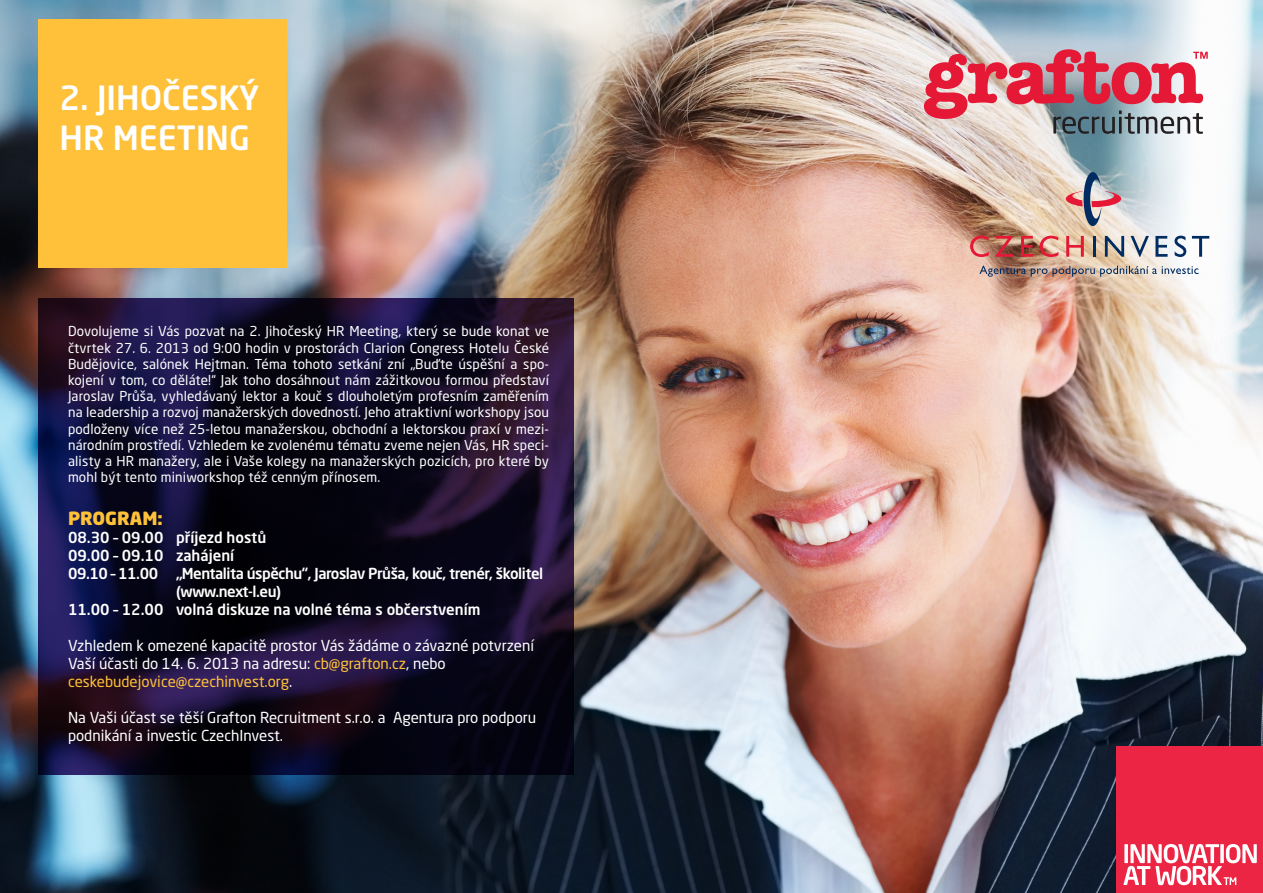
<style>
.page{position:relative;width:1263px;height:893px;background:#fff}
.page>*{position:absolute;margin:0;border:0;box-sizing:border-box;transform-origin:0 0}
.t1{font:500 33px "Neo Sans Pro Cyr";color:#fff}
.t2{font:900 18px "Neo Sans Pro Cyr";color:#fec139}
.t3{font:15px/18px "Neo Sans Pro Cyr";color:#fff}
.t4{font:500 15px "Neo Sans Pro Cyr";color:#fff}
.t5{font:500 15px "Neo Sans Pro Cyr";letter-spacing:-.02em;color:#fff}
.t6{font:13.5px/16.2px "Neo Sans Pro Cyr";letter-spacing:.01em;color:#fff;text-align:justify}
.s1{color:#fec139}
</style>
<div class="page">
<img style="left:0;top:0;width:1263px;height:893px">
<div style="left:38px;top:19px;width:248px;height:248px;background:#fec139"></div>
<div style="left:1117px;top:746px;width:146px;height:147px;background:#eb2543"></div>
<svg style="left:1123px;top:844px;width:134px;height:41px"></svg>
<svg style="left:924px;top:49px;width:284px;height:85px;background:#cc8894"></svg>
<svg style="left:38px;top:298px;width:536px;height:477px;background:#120c26"></svg>
<svg style="left:970px;top:236px;width:19px;height:21px"></svg>
<svg style="left:995px;top:236px;width:18px;height:21px"></svg>
<svg style="left:1021px;top:236px;width:12px;height:21px"></svg>
<svg style="left:1040px;top:236px;width:18px;height:21px"></svg>
<svg style="left:1066px;top:236px;width:18px;height:21px"></svg>
<hr style="left:1093px;top:236px;width:3px;height:21px;background:#002c62">
<svg style="left:1105px;top:236px;width:19px;height:21px"></svg>
<svg style="left:1130px;top:236px;width:19px;height:21px"></svg>
<svg style="left:1155px;top:236px;width:12px;height:21px"></svg>
<svg style="left:1174px;top:236px;width:12px;height:21px"></svg>
<svg style="left:1192px;top:236px;width:17px;height:21px"></svg>
<svg style="left:1066px;top:172px;width:55px;height:54px;background:#baa7ab"></svg>
<img style="left:979px;top:266px;width:219px;height:11px">
<p class="t1" style="left:60px;top:77px;width:202px">2. JIHOČESKÝ</p>
<p class="t1" style="left:60px;top:117px;width:192px">HR MEETING</p>
<p class="t6" style="left:68px;top:323px;width:483px">Dovolujeme si Vás pozvat na 2. Jihočeský HR Meeting, který se bude konat ve čtvrtek 27. 6. 2013 od 9:00 hodin v prostorách Clarion Congress Hotelu České Budějovice, salónek Hejtman. Téma tohoto setkání zní „Buďte úspěšní a spo&shy;kojení v tom, co děláte!“ Jak toho dosáhnout nám zážitkovou formou představí Jaroslav Průša, vyhledávaný lektor a kouč s dlouholetým profesním zaměřením na leadership a rozvoj manažerských dovedností. Jeho atraktivní workshopy jsou podloženy více než 25-letou manažerskou, obchodní a lektorskou praxí v mezi&shy;národním prostředí. Vzhledem ke zvolenému tématu zveme nejen Vás, HR speci&shy;alisty a HR manažery, ale i Vaše kolegy na manažerských pozicích, pro které by mohl být tento miniworkshop též cenným přínosem.</p>
<p class="t2" style="left:68px;top:507px;width:96px">PROGRAM:</p>
<p class="t4" style="left:68px;top:528px;width:200px">08.30 – 09.00 příjezd hostů</p>
<p class="t4" style="left:68px;top:546px;width:168px">09.00 – 09.10 zahájení</p>
<p class="t5" style="left:68px;top:564px;width:477px">09.10 – 11.00 „Mentalita úspěchu“, Jaroslav Průša, kouč, trenér, školitel</p>
<p class="t5" style="left:176px;top:582px;width:107px">(www.next-l.eu)</p>
<p class="t4" style="left:68px;top:600px;width:414px">11.00 – 12.00 volná diskuze na volné téma s občerstvením</p>
<p class="t3" style="left:68px;top:637px;width:468px">Vzhledem k omezené kapacitě prostor Vás žádáme o závazné potvrzení<br>Vaší účasti do 14. 6. 2013 na adresu: <span class="s1">cb@grafton.cz</span>, nebo <span class="s1">ceskebudejovice@czechinvest.org</span>.</p>
<p class="t3" style="left:68px;top:709px;width:470px">Na Vaši účast se těší Grafton Recruitment s.r.o. a Agentura pro podporu podnikání a investic CzechInvest.</p>
</div>
